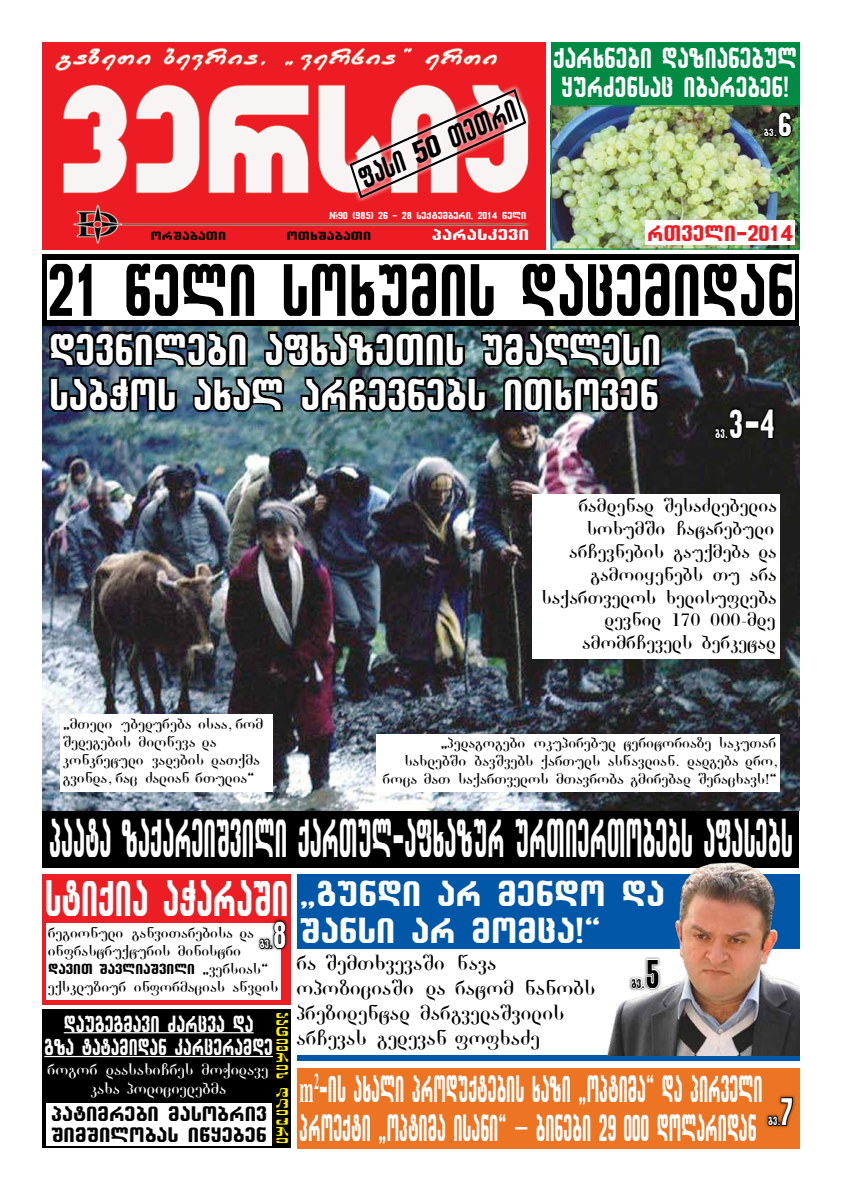
<style>
.page{position:relative;width:842px;height:1191px;background:#fff}
.page>*{position:absolute;margin:0;border:0;box-sizing:border-box;transform-origin:0 0}
.t1{font:75.6px "GEO Balav Mtavr";color:#000;scale:.73 1}
.t2{font:55.7px "GEO Balav Mtavr";color:#fff;scale:.43 1}
.t3{font:52px "GEO Balav Mtavr";color:#fff;scale:.63 1}
.t4{font:45.1px/45.1px "GEO Balav Mtavr";color:#fff;scale:.86 1}
.t5{font:38.8px/38.8px "GEO Balav Mtavr";color:#fff;scale:.45 1}
.t6{font:36.9px/36.9px "GEO Balav Mtavr";color:#fff}
.t7{font:34.4px "Sakar Mtavr";color:#fff;scale:.84 1}
.t8{font:34.4px "Sakar Mtavr";color:#000;scale:.84 1}
.t9{font:32.3px "Sakar Mtavr";color:#fff;scale:.84 1}
.t10{font:31.3px "GEO Balav Mtavr";color:#000;scale:.71 1}
.t11{font:29.7px/29.7px "GEO Balav Mtavr";color:#fff;scale:.78 1}
.t12{font:28.5px "Sakar Mtavr";color:#fff}
.t13{font:23.8px/23.8px "GEO Balav Mtavr";color:#fff;text-align:center;scale:.75 1}
.t14{font:23px "GEO Balav Mtavr";color:#ed1d24}
.t15{font:21.4px/21.4px "GEO Balav Mtavr";color:#000}
.t16{font:20.8px/24.9px "GEO Bodoni";color:#000}
.t17{font:19px/22.9px "GEO Bodoni";color:#000;text-align:right}
.t18{font:16px "GEO Balav Mtavr";color:#fff;scale:1.28 1}
.t19{font:15.9px/19px "GEO Bodoni";color:#fff;text-align:center}
.t20{font:15px/18px "GEO Bodoni";color:#000}
.t21{font:15px "GEO Balav Mtavr";color:#000}
.t22{font:12.2px "GEO Balav Mtavr";color:#000;scale:1.28 1}
.t23{font:12.2px "Geo Gedi Mze";color:#fff200;scale:2 1}
.t24{font:10.8px "Sakar Mtavr";color:#fff;scale:.84 1}
.t25{font:10.8px "Sakar Mtavr";color:#000;scale:.84 1}
.t26{font:10.2px "Balav Mtavr";color:#fff}
.t27{font:10.2px "Sakar Mtavr";color:#fff;scale:.84 1}
.t28{font:9px "Sakar Mtavr";color:#fff}
.s1{font-family:"GEO Balav Mtavr"}
.s2{font-family:"GEO Bodoni"}
.s3{font-family:"Times New Roman";font-weight:700}
</style>
<div class="page">
<div style="left:42px;top:1009px;width:249px;height:139px;background:#000"></div>
<div style="left:42px;top:874px;width:249px;height:130px;background:#ed1d24"></div>
<div style="left:42px;top:255px;width:757px;height:613px;background:#000"></div>
<img style="left:42px;top:42px;width:503px;height:207px">
<div style="left:344px;top:84px;width:187px;height:119px;background:#fff;opacity:.75"></div>
<svg style="left:348px;top:87px;width:180px;height:113px"></svg>
<img style="left:42px;top:326px;width:757px;height:484px">
<img style="left:46px;top:329px;width:617px;height:85px">
<div style="left:533px;top:494px;width:247px;height:165px;background:#fff"></div>
<div style="left:376px;top:734px;width:404px;height:57px;background:#fff"></div>
<div style="left:60px;top:714px;width:213px;height:77px;background:#fff"></div>
<div style="left:47px;top:260px;width:747px;height:59px;background:#fff"></div>
<div style="left:297px;top:874px;width:502px;height:74px;background:#0057a8"></div>
<div style="left:297px;top:1055px;width:502px;height:6px;background:#0057a8"></div>
<img style="left:597px;top:862px;width:202px;height:193px">
<div style="left:297px;top:1067px;width:502px;height:81px;background:#ec7423"></div>
<div style="left:551px;top:42px;width:248px;height:207px;background:#008a43"></div>
<img style="left:553px;top:107px;width:244px;height:140px">
<div style="left:551px;top:105px;width:248px;height:144px;border:1px solid #008a43"></div>
<div style="left:646px;top:221px;width:149px;height:24px;background:#fff"></div>
<hr style="left:64px;top:1032px;width:190px;height:1px;background:#fff">
<hr style="left:44px;top:1056px;width:229px;height:1px;background:#fff">
<div style="left:46px;top:1103px;width:226px;height:42px;background:#fff"></div>
<div style="left:46px;top:923px;width:234px;height:77px;background:#fff"></div>
<div style="left:760px;top:109px;width:34px;height:31px;background:#000;opacity:.75"></div>
<svg style="left:763px;top:111px;width:29px;height:36px"></svg>
<div style="left:712px;top:405px;width:66px;height:36px;background:#1d1d1a"></div>
<svg style="left:714px;top:407px;width:30px;height:45px"></svg>
<div style="left:745px;top:420px;width:14px;height:8px;border:2px solid #000"></div>
<svg style="left:759px;top:408px;width:16px;height:31px"></svg>
<div style="left:256px;top:917px;width:33px;height:35px;background:#000;opacity:.75"></div>
<svg style="left:259px;top:919px;width:28px;height:42px"></svg>
<div style="left:765px;top:1094px;width:31px;height:34px;background:#000;opacity:.75"></div>
<svg style="left:767px;top:1096px;width:27px;height:32px"></svg>
<div style="left:628px;top:955px;width:34px;height:36px;background:#000;opacity:.75"></div>
<svg style="left:630px;top:958px;width:30px;height:44px"></svg>
<h3 class="t10" style="left:351px;top:162px;width:243px;rotate:-24deg">FASI 50 TETRI</h3>
<p class="t26" style="left:329px;top:209px;width:199px">#90 (985) 26 - 28 SEQTEMBERI, 2014 WELI</p>
<p class="t22" style="left:151px;top:229px;width:60px">ORSABATI</p>
<p class="t22" style="left:287px;top:229px;width:67px">OTXSABATI</p>
<p class="t18" style="left:432px;top:225px;width:78px">PARASKEVI</p>
<h3 class="t11" style="left:553px;top:42px;width:314px">QARXNEBI DAZIANEBUL<br>YURZENSAC IBAREBEN!</h3>
<h3 class="t12" style="left:777px;top:110px;width:18px">6</h3>
<p class="t28" style="left:764px;top:128px;width:14px">GV.</p>
<h3 class="t14" style="left:647px;top:219px;width:148px">RTVELI-2014</h3>
<h1 class="t1" style="left:47px;top:245px;width:1025px">21 WELI SOXUMIS DACEMIDAN</h1>
<h3 class="t4" style="left:49px;top:326px;width:713px">DEVNILEBI AFXAZETIS UMARLESI<br>SABWOS AXAL ARCEVNEBS ITXOVEN</h3>
<h3 class="t7" style="left:728px;top:405px;width:59px">3-4</h3>
<p class="t24" style="left:715px;top:427px;width:17px">GV.</p>
<p class="t20" style="left:63px;top:715px;width:202px"><span class="s1">`</span>MTELI UBEDUREBA ISAA, ROM<br>SEDEGEBIS MIRWEVA DA<br>KONKRETULI VADEBIS DATQMA<br>GVINDA, RAC ZALIAN RTULIA<span class="s1">~</span></p>
<p class="t17" style="left:542px;top:495px;width:237px">RAMDENAD SESAZLEBELIA<br>SOXUMSI CATAREBULI<br>ARCEVNEBIS GAUQMEBA DA<br>GAMOIYENEBS TU ARA<br>SAQARTVELOS XELISUFLEBA<br>DEVNIL 170 000-MDE<br>AMOMRCEVELS BERKETAD</p>
<p class="t20" style="left:383px;top:735px;width:397px;text-align:right"><span class="s1">`</span>PEDAGOGEBI OKUPIREBUL TERITORIAZE SAKUTAR<br>SAXLEBSI BAVSVEBS QARTULS ASWAVLIAN. DADGEBA DRO,<br>ROCA MAT SAQARTVELOS MTAVROBA GMIREBAD SERACXAVS!<span class="s1">~</span></p>
<h2 class="t2" style="left:49px;top:805px;width:1731px">PAATA ZAQAREISVILI QARTUL-AFXAZUR URTIERTOBEBS AFASEBS</h2>
<h3 class="t3" style="left:45px;top:867px;width:389px">STIQIA AWARASI</h3>
<h3 class="t9" style="left:272px;top:918px;width:20px">8</h3>
<p class="t20" style="left:48px;top:924px;width:208px">REGIONULI GANVITAREBISA DA<br>INFRASTRUQTURIS MINISTRI</p>
<p class="t21" style="left:48px;top:959px;width:222px">DAVIT SAVLIASVILI `<span class="s2">VERSIAS</span>~</p>
<p class="t20" style="left:48px;top:978px;width:232px">EQSKLUZIUR INFORMACIAS AWVDIS</p>
<p class="t27" style="left:260px;top:938px;width:16px">GV.</p>
<p class="t23" style="left:290px;top:1012px;width:68px;rotate:90deg">patimris dRiuri</p>
<h3 class="t13" style="left:44px;top:1011px;width:306px">DAUGEGMAVI ZARCVA DA<br>GZA TATAMIDAN KARCERAMDE</h3>
<p class="t19" style="left:48px;top:1061px;width:223px">ROGOR DAASAXICRES MOWIDAVE<br>KAXA POLICIELEBMA</p>
<h3 class="t15" style="left:51px;top:1102px;width:217px">PATIMREBI MASOBRIV<br>SIMSILOBAS IWYEBEN</h3>
<h3 class="t6" style="left:300px;top:874px;width:367px">`GUNDI AR MENDO DA<br>SANSI AR MOMCA!~</h3>
<h3 class="t16" style="left:297px;top:951px;width:300px">RA SEMTXVEVASI WAVA<br>OPOZICIASI DA RATOM NANOBS<br>PREZIDENTAD MARGVELASVILIS<br>ARCEVAS GEDEVAN FOFXAZE</h3>
<h3 class="t5" style="left:299px;top:1069px;width:1031px"><span class="s3">m</span><sup>2</sup>-IS AXALI PRODUQTEBIS XAZI `OPTIMA~ DA PIRVELI<br>PROEQTI `OPTIMA ISANI~ _ BINEBI 29 000 DOLARIDAN</h3>
<h3 class="t8" style="left:644px;top:955px;width:21px">5</h3>
<p class="t25" style="left:631px;top:977px;width:17px">GV.</p>
<h3 class="t9" style="left:780px;top:1094px;width:18px">7</h3>
<p class="t27" style="left:768px;top:1115px;width:16px">GV.</p>
</div>
